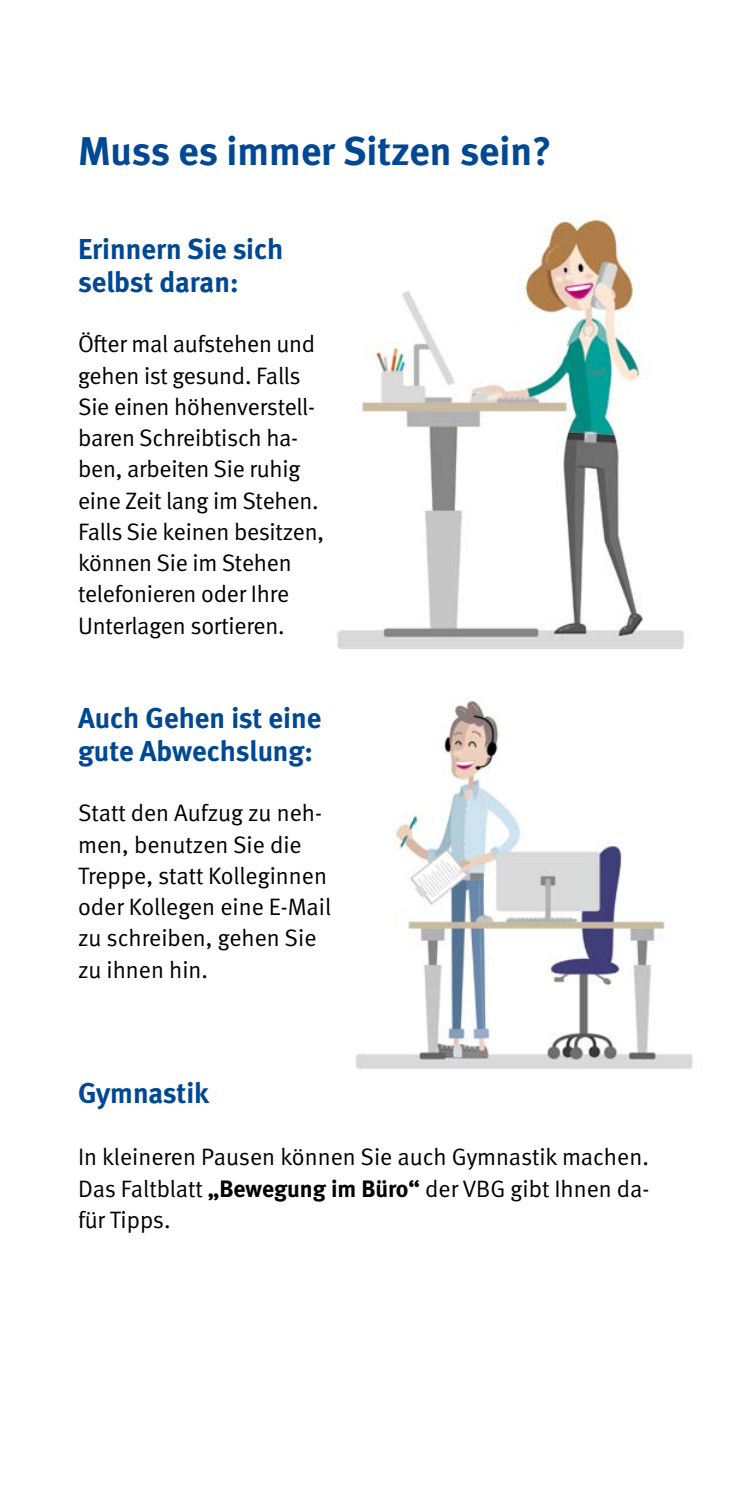
<style>
.page{position:relative;width:745px;height:1489px;background:#fff}
.page>*{position:absolute;margin:0;border:0;box-sizing:border-box;transform-origin:0 0}
._01_Überschriften_D_-_Überschrift_schwarz{font:700 40px "DGUV Meta";color:#004893}
._01_Überschriften_Zwischenüberschrift_Bla{font:700 28.75px/33.8px "DGUV Meta";color:#004893}
._02_Fließtext_Fließtext_9_5pt{font:23.75px/31.2px "DGUV Meta";letter-spacing:-.01em;color:#000}
.s1{font-weight:700}
</style>
<div class="page">
<img style="left:337px;top:210px;width:348px;height:439px">
<img style="left:355px;top:701px;width:338px;height:368px">
<h1 class="_01_Überschriften_D_-_Überschrift_schwarz" style="left:78px;top:127px;width:474px">Muss es immer Sitzen sein?</h1>
<h2 class="_01_Überschriften_Zwischenüberschrift_Bla" style="left:78px;top:232px;width:207px">Erinnern Sie sich selbst daran:</h2>
<p class="_02_Fließtext_Fließtext_9_5pt" style="left:78px;top:329px;width:247px">Öfter mal aufstehen und gehen ist gesund. Falls<br>Sie einen höhenverstell&shy;baren Schreibtisch ha&shy;ben, arbeiten Sie ruhig eine Zeit lang im Stehen.<br>Falls Sie keinen besitzen, können Sie im Stehen telefonieren oder Ihre<br>Unterlagen sortieren.</p>
<h2 class="_01_Überschriften_Zwischenüberschrift_Bla" style="left:78px;top:701px;width:244px">Auch Gehen ist eine gute Abwechslung:</h2>
<p class="_02_Fließtext_Fließtext_9_5pt" style="left:78px;top:798px;width:254px">Statt den Aufzug zu neh&shy;men, benutzen Sie die<br>Treppe, statt Kolleginnen oder Kollegen eine E-Mail zu schreiben, gehen Sie zu ihnen hin.</p>
<h2 class="_01_Überschriften_Zwischenüberschrift_Bla" style="left:78px;top:1076px;width:132px">Gymnastik</h2>
<p class="_02_Fließtext_Fließtext_9_5pt" style="left:78px;top:1141px;width:572px;text-align:justify">In kleineren Pausen können Sie auch Gymnastik machen.<br>Das Faltblatt <span class="s1">„Bewegung im Büro“</span> der VBG gibt Ihnen da&shy;für Tipps.</p>
</div>
